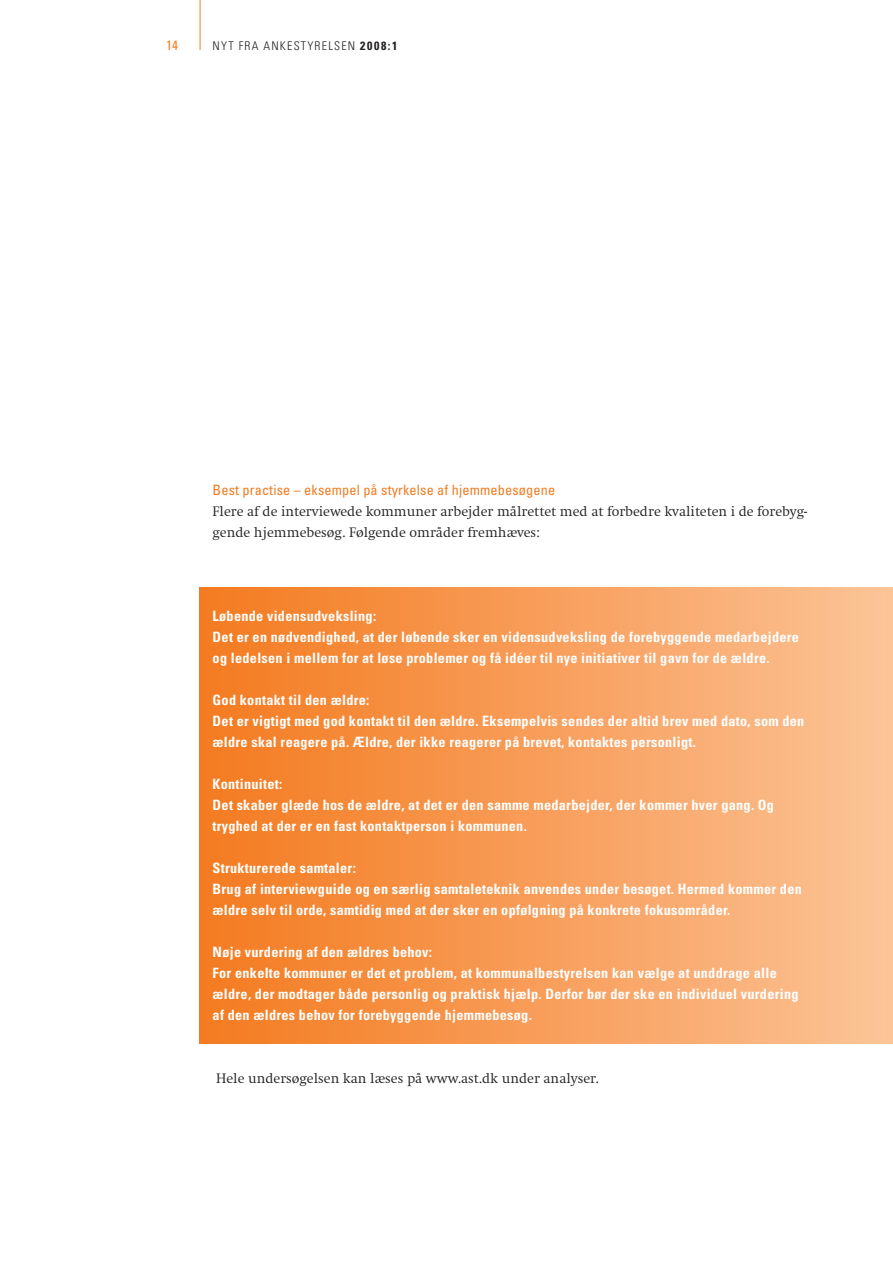
<style>
.page{position:relative;width:893px;height:1263px;background:#fff}
.page>*{position:absolute;margin:0;border:0;box-sizing:border-box;transform-origin:0 0}
.t1{font:700 condensed 14.25px/21px "Univers";letter-spacing:.02em;color:#fff}
.t2{font:300 14.25px/21px "Swift EF";color:#231f20}
.t3{font:condensed 14.25px "Univers";letter-spacing:.01em;color:#f47b21}
.t4{font:condensed 13.5px "Univers";color:#f47b21}
.t5{font:300 condensed 12px "Univers";letter-spacing:.1em;color:#231f20}
.t6{font:700 condensed 12px "Univers";color:#231f20}
</style>
<div class="page">
<hr style="left:200px;top:0;width:1px;height:50px;background:#f47b21">
<div style="left:200px;top:587px;width:693px;height:457px;background:linear-gradient(to right,#f47a1f,#fcc397)"></div>
<p class="t4" style="left:166px;top:37px;width:13px">14</p>
<p class="t5" style="left:213px;top:39px;width:110px">NYT FRA ANKESTYRELSEN</p>
<p class="t6" style="left:360px;top:38px;width:39px">2008:1</p>
<p class="t3" style="left:213px;top:481px;width:344px">Best practise – eksempel på styrkelse af hjemmebesøgene</p>
<p class="t2" style="left:213px;top:501px;width:596px">Flere af de interviewede kommuner arbejder målrettet med at forbedre kvaliteten i de forebyg&shy;gende hjemmebesøg. Følgende områder fremhæves:</p>
<p class="t1" style="left:213px;top:605px;width:588px">Løbende vidensudveksling:<br>Det er en nødvendighed, at der løbende sker en vidensudveksling de forebyggende medarbejdere og ledelsen i mellem for at løse problemer og få idéer til nye initiativer til gavn for de ældre.</p>
<p class="t1" style="left:213px;top:689px;width:593px">God kontakt til den ældre:<br>Det er vigtigt med god kontakt til den ældre. Eksempelvis sendes der altid brev med dato, som den ældre skal reagere på. Ældre, der ikke reagerer på brevet, kontaktes personligt.</p>
<p class="t1" style="left:213px;top:773px;width:563px">Kontinuitet:<br>Det skaber glæde hos de ældre, at det er den samme medarbejder, der kommer hver gang. Og tryghed at der er en fast kontaktperson i kommunen.</p>
<p class="t1" style="left:213px;top:857px;width:591px">Strukturerede samtaler:<br>Brug af interviewguide og en særlig samtaleteknik anvendes under besøget. Hermed kommer den ældre selv til orde, samtidig med at der sker en opfølgning på konkrete fokusområder.</p>
<p class="t1" style="left:213px;top:941px;width:587px">Nøje vurdering af den ældres behov:<br>For enkelte kommuner er det et problem, at kommunalbestyrelsen kan vælge at unddrage alle ældre, der modtager både personlig og praktisk hjælp. Derfor bør der ske en individuel vurdering af den ældres behov for forebyggende hjemmebesøg.</p>
<p class="t2" style="left:216px;top:1068px;width:384px">Hele undersøgelsen kan læses på www.ast.dk under analyser.</p>
</div>
